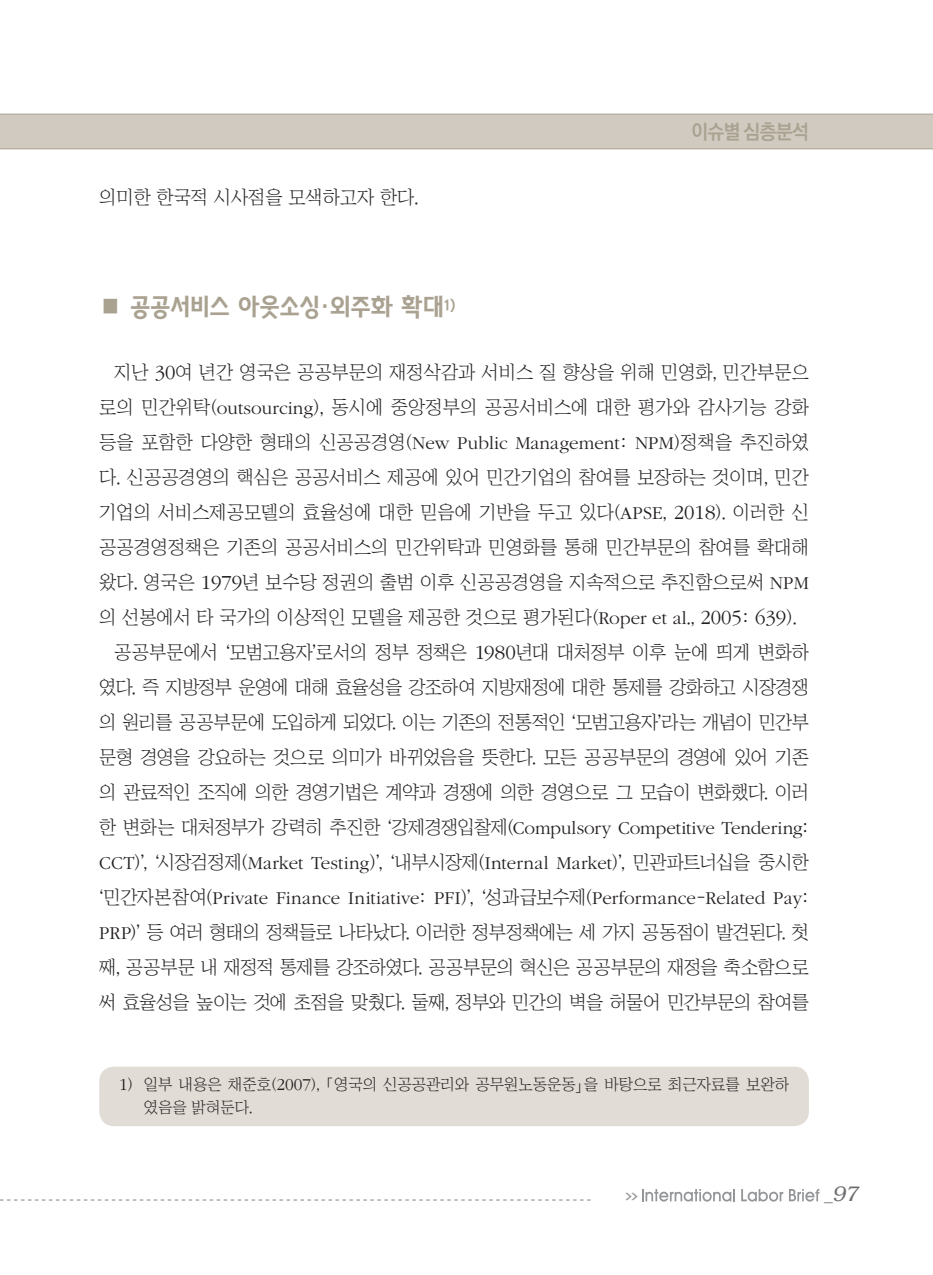
<style>
.page{position:relative;width:933px;height:1275px;background:#fff}
.page>*{position:absolute;margin:0;border:0;box-sizing:border-box;transform-origin:0 0}
.서론{font:24.5px "KBI Zfor SM Esgo H";letter-spacing:-.015em;color:#aaa291}
.t1{font:italic 300 21px "Bookman";color:#6c6d70}
.t2{font:700 20.12px "Ko Pub Dotum";letter-spacing:-.025em;color:#aaa291;scale:.95 1}
.본문{font:18.9px/35px "Chosunilbo NM";color:#231f20;text-align:justify}
.각주{font:15.75px/22.8px "Chosunilbo NM";color:#231f20}
.t3{font:700 7.88px "Ko Pub Dotum";color:#939598;scale:2 1}
.s1{font-family:"ITC Garamond Std";font-weight:300;font-size:20.82px}
.s2{font-family:"ITC Garamond Std";font-weight:300}
.s3{font-family:"ITC Garamond Std";font-weight:300;font-size:17.32px}
.s4{font-family:"Helvetica";font-weight:400;font-style:normal;font-size:17.5px}
</style>
<div class="page">
<div style="left:0;top:114px;width:933px;height:35px;background:#d0cac1"></div>
<hr style="left:0;top:114px;width:933px;height:1px;background:#aaa291">
<hr style="left:0;top:148px;width:933px;height:1px;background:#aaa291">
<svg style="left:0;top:1199px;width:590px;height:1px"></svg>
<svg style="left:642px;top:1189px;width:93px;height:13px"></svg>
<svg style="left:741px;top:1189px;width:42px;height:13px"></svg>
<svg style="left:789px;top:1189px;width:30px;height:12px"></svg>
<div style="left:99px;top:1067px;width:710px;height:59px;background:#e1dcd5;border-radius:15px"></div>
<p class="본문" style="left:99px;top:179px;width:321px">의미한 한국적 시사점을 모색하고자 한다.</p>
<p class="서론" style="left:99px;top:292px;width:358px">■ 공공서비스 아웃소싱·외주화 확대<sup>1)</sup></p>
<p class="t2" style="left:691px;top:121px;width:125px">이슈별 심층분석</p>
<p class="본문" style="left:99px;top:354px;width:711px;text-indent:15px">지난 <span class="s1">30</span>여 년간 영국은 공공부문의 재정삭감과 서비스 질 향상을 위해 민영화, 민간부문으 로의 민간위탁(<span class="s2">outsourcing</span>), 동시에 중앙정부의 공공서비스에 대한 평가와 감사기능 강화 등을 포함한 다양한 형태의 신공공경영(<span class="s2">New Public Management</span>: <span class="s2">NPM</span>)정책을 추진하였 다. 신공공경영의 핵심은 공공서비스 제공에 있어 민간기업의 참여를 보장하는 것이며, 민간 기업의 서비스제공모델의 효율성에 대한 믿음에 기반을 두고 있다(<span class="s2">APSE</span>, <span class="s1">2018</span>). 이러한 신 공공경영정책은 기존의 공공서비스의 민간위탁과 민영화를 통해 민간부문의 참여를 확대해 왔다. 영국은 <span class="s1">1979</span>년 보수당 정권의 출범 이후 신공공경영을 지속적으로 추진함으로써 <span class="s2">NPM </span>의 선봉에서 타 국가의 이상적인 모델을 제공한 것으로 평가된다(<span class="s2">Roper et al</span>., <span class="s1">2005</span>: <span class="s1">639</span>).</p>
<p class="본문" style="left:99px;top:634px;width:711px;text-indent:15px">공공부문에서 ‘모범고용자’로서의 정부 정책은 <span class="s1">1980</span>년대 대처정부 이후 눈에 띄게 변화하 였다. 즉 지방정부 운영에 대해 효율성을 강조하여 지방재정에 대한 통제를 강화하고 시장경쟁 의 원리를 공공부문에 도입하게 되었다. 이는 기존의 전통적인 ‘모범고용자’라는 개념이 민간부 문형 경영을 강요하는 것으로 의미가 바뀌었음을 뜻한다. 모든 공공부문의 경영에 있어 기존 의 관료적인 조직에 의한 경영기법은 계약과 경쟁에 의한 경영으로 그 모습이 변화했다. 이러 한 변화는 대처정부가 강력히 추진한 ‘강제경쟁입찰제(<span class="s2">Compulsory Competitive Tendering</span>:<br><span class="s2">CCT</span>)’, ‘시장검정제(<span class="s2">Market Testing</span>)’, ‘내부시장제(<span class="s2">Internal Market</span>)’, 민관파트너십을 중시한 ‘민간자본참여(<span class="s2">Private Finance Initiative</span>: <span class="s2">PFI</span>)’, ‘성과급보수제(<span class="s2">Performance</span>-<span class="s2">Related Pay</span>:<br><span class="s2">PRP</span>)’ 등 여러 형태의 정책들로 나타났다. 이러한 정부정책에는 세 가지 공동점이 발견된다. 첫 째, 공공부문 내 재정적 통제를 강조하였다. 공공부문의 혁신은 공공부문의 재정을 축소함으로 써 효율성을 높이는 것에 초점을 맞췄다. 둘째, 정부와 민간의 벽을 허물어 민간부문의 참여를</p>
<p class="각주" style="left:144px;top:1073px;width:646px;text-indent:-25px"><span class="s3">1</span>) 일부 내용은 채준호(<span class="s3">2007</span>), 「영국의 신공공관리와 공무원노동운동」을 바탕으로 최근자료를 보완하 였음을 밝혀둔다.</p>
<p class="t3" style="left:625px;top:1192px;width:8px">&gt;&gt;</p>
<p class="t1" style="left:824px;top:1182px;width:36px"><span class="s4">_</span>97</p>
</div>
